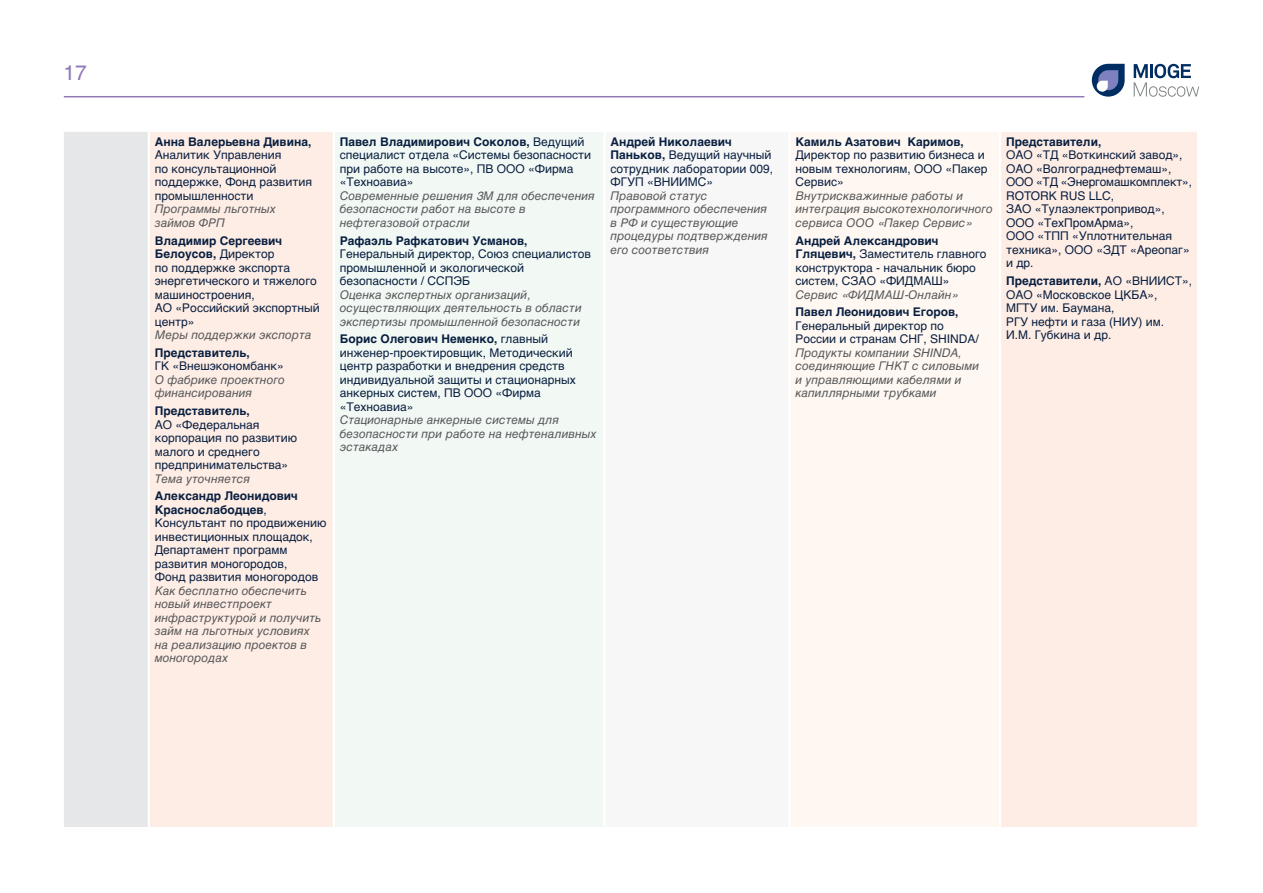
<style>
.page{position:relative;width:1263px;height:893px;background:#fff}
.page>*{position:absolute;margin:0;border:0;box-sizing:border-box;transform-origin:0 0}
.t1{font:21px "Helvetica";color:#9279b7}
.t2{font:12px/13.5px "Helvetica";color:#091f40}
.t3{font:italic 12px/13.5px "Helvetica";color:#58595b}
.t4{font:700 12px "Helvetica";color:#091f40}
.s1{font-weight:700}
</style>
<div class="page">
<svg style="left:1134px;top:64px;width:65px;height:33px"></svg>
<svg style="left:1092px;top:64px;width:33px;height:33px"></svg>
<hr style="left:64px;top:96px;width:1020px;height:1px;background:#9279b7">
<div style="left:63px;top:131px;width:86px;height:697px;background:#e6e7e8"></div>
<div style="left:150px;top:132px;width:1047px;height:695px;background:#feede5"></div>
<div style="left:334px;top:131px;width:270px;height:697px;background:#f2f9f5"></div>
<div style="left:604px;top:131px;width:185px;height:697px;background:#f7f7f7"></div>
<div style="left:789px;top:131px;width:211px;height:697px;background:#fff8f2"></div>
<hr style="left:62px;top:130px;width:87px;height:2px;background:#fff">
<hr style="left:62px;top:132px;width:2px;height:695px;background:#fff">
<hr style="left:148px;top:132px;width:2px;height:695px;background:#fff">
<hr style="left:334px;top:130px;width:270px;height:2px;background:#fff">
<hr style="left:333px;top:132px;width:2px;height:695px;background:#fff">
<hr style="left:604px;top:130px;width:185px;height:2px;background:#fff">
<hr style="left:603px;top:132px;width:3px;height:695px;background:#fff">
<hr style="left:789px;top:130px;width:211px;height:2px;background:#fff">
<hr style="left:788px;top:132px;width:3px;height:695px;background:#fff">
<hr style="left:999px;top:132px;width:2px;height:695px;background:#fff">
<hr style="left:62px;top:827px;width:87px;height:2px;background:#fff">
<hr style="left:334px;top:827px;width:270px;height:2px;background:#fff">
<hr style="left:604px;top:827px;width:185px;height:2px;background:#fff">
<hr style="left:789px;top:827px;width:211px;height:2px;background:#fff">
<h1 class="t1" style="left:64px;top:56px;width:25px">17</h1>
<p class="t4" style="left:155px;top:132px;width:158px">Анна Валерьевна Дивина,</p>
<p class="t2" style="left:155px;top:149px;width:159px">Аналитик Управления<br>по консультационной поддержке, Фонд развития промышленности</p>
<p class="t3" style="left:155px;top:203px;width:122px">Программы льготных займов ФРП</p>
<p class="t2" style="left:155px;top:234px;width:167px"><span class="s1">Владимир Сергеевич<br>Белоусов,</span> Директор<br>по поддержке экспорта энергетического и тяжелого машиностроения,<br>АО «Российский экспортный центр»</p>
<p class="t3" style="left:155px;top:328px;width:158px">Меры поддержки экспорта</p>
<p class="t4" style="left:155px;top:343px;width:96px">Представитель,</p>
<p class="t2" style="left:155px;top:360px;width:130px">ГК «Внешэкономбанк»</p>
<p class="t3" style="left:155px;top:373px;width:131px">О фабрике проектного финансирования</p>
<p class="t4" style="left:155px;top:401px;width:96px">Представитель,</p>
<p class="t2" style="left:155px;top:418px;width:144px">АО «Федеральная корпорация по развитию малого и среднего предпринимательства»</p>
<p class="t3" style="left:155px;top:472px;width:97px">Тема уточняется</p>
<p class="t2" style="left:155px;top:490px;width:173px"><span class="s1">Александр Леонидович<br>Краснослабодцев</span>,<br>Консультант по продвижению инвестиционных площадок,<br>Департамент программ развития моногородов,<br>Фонд развития моногородов</p>
<p class="t3" style="left:155px;top:584px;width:168px">Как бесплатно обеспечить новый инвестпроект инфраструктурой и получить займ на льготных условиях на реализацию проектов в моногородах</p>
<p class="t2" style="left:340px;top:135px;width:253px"><span class="s1">Павел Владимирович Соколов,</span> Ведущий специалист отдела «Системы безопасности при работе на высоте», ПВ ООО «Фирма «Техноавиа»</p>
<p class="t3" style="left:340px;top:189px;width:256px">Современные решения 3М для обеспечения безопасности работ на высоте в нефтегазовой отрасли</p>
<p class="t4" style="left:340px;top:231px;width:189px">Рафаэль Рафкатович Усманов,</p>
<p class="t2" style="left:340px;top:247px;width:253px">Генеральный директор, Союз специалистов промышленной и экологической безопасности / ССПЭБ</p>
<p class="t3" style="left:340px;top:288px;width:243px">Оценка экспертных организаций, осуществляющих деятельность в области экспертизы промышленной безопасности</p>
<p class="t2" style="left:340px;top:333px;width:238px"><span class="s1">Борис Олегович Неменко,</span> главный инженер-проектировщик, Методический центр разработки и внедрения средств индивидуальной защиты и стационарных анкерных систем, ПВ ООО «Фирма «Техноавиа»</p>
<p class="t3" style="left:340px;top:414px;width:258px">Стационарные анкерные системы для безопасности при работе на нефтеналивных эстакадах</p>
<p class="t2" style="left:610px;top:135px;width:164px"><span class="s1">Андрей Николаевич<br>Паньков,</span> Ведущий научный сотрудник лаборатории 009,<br>ФГУП «ВНИИМС»</p>
<p class="t3" style="left:610px;top:189px;width:159px">Правовой статус программного обеспечения в РФ и существующие процедуры подтверждения его соответствия</p>
<p class="t4" style="left:795px;top:132px;width:170px">Камиль Азатович Каримов,</p>
<p class="t2" style="left:795px;top:149px;width:193px">Директор по развитию бизнеса и новым технологиям, ООО «Пакер<br>Сервис»</p>
<p class="t3" style="left:795px;top:189px;width:199px">Внутрискважинные работы и интеграция высокотехнологичного сервиса ООО «Пакер Сервис»</p>
<p class="t2" style="left:795px;top:234px;width:192px"><span class="s1">Андрей Александрович<br>Гляцевич,</span> Заместитель главного конструктора - начальник бюро систем, СЗАО «ФИДМАШ»</p>
<p class="t3" style="left:795px;top:288px;width:164px">Сервис «ФИДМАШ-Онлайн»</p>
<p class="t4" style="left:795px;top:302px;width:164px">Павел Леонидович Егоров,</p>
<p class="t2" style="left:795px;top:319px;width:185px">Генеральный директор по<br>России и странам СНГ, SHINDA/</p>
<p class="t3" style="left:795px;top:346px;width:185px">Продукты компании SHINDA, соединяющие ГНКТ с силовыми и управляющими кабелями и капиллярными трубками</p>
<p class="t4" style="left:1006px;top:132px;width:97px">Представители,</p>
<p class="t2" style="left:1006px;top:149px;width:188px">ОАО «ТД «Воткинский завод»,<br>ОАО «Волгограднефтемаш»,<br>ООО «ТД «Энергомашкомплект»,<br>ROTORK RUS LLC,<br>ЗАО «Тулаэлектропривод»,<br>ООО «ТехПромАрма»,<br>ООО «ТПП «Уплотнительная техника», ООО «ЗДТ «Ареопаг» и др.</p>
<p class="t2" style="left:1006px;top:274px;width:187px"><span class="s1">Представители,</span> АО «ВНИИСТ»,<br>ОАО «Московское ЦКБА»,<br>МГТУ им. Баумана,<br>РГУ нефти и газа (НИУ) им.<br>И.М. Губкина и др.</p>
</div>
